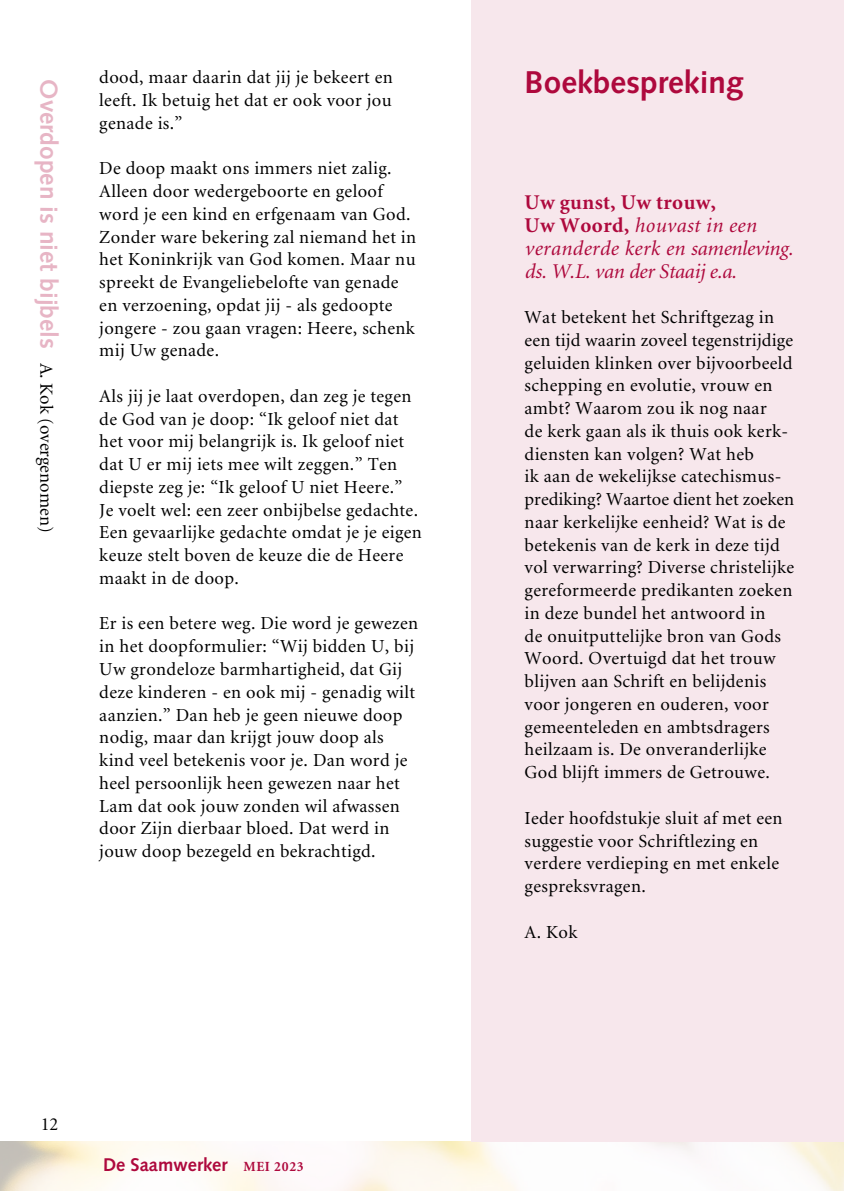
<style>
.page{position:relative;width:844px;height:1191px;background:#fff}
.page>*{position:absolute;margin:0;border:0;box-sizing:border-box;transform-origin:0 0}
.Title_TOC{font:700 31.5px "Syntax";color:#ae093d}
.Title_Side{font:700 24.5px "Syntax";color:#e7b5c5}
.Paragraph_Title{font:italic 21px/22.8px "Minion";letter-spacing:.02em;color:#ae093d}
.Body_Text{font:18.38px/22.8px "Minion";letter-spacing:.02em;color:#000}
.t1{font:700 18.38px "Syntax";color:#ae093d}
.s1{font-family:"Minion";font-weight:400;font-size:18.38px;color:#000}
.s2{font-weight:700;font-style:normal}
.s3{font-family:"Minion";font-size:14px}
</style>
<div class="page">
<div style="left:99px;top:1153px;width:323px;height:25px;background:#fefaf6"></div>
<div style="left:471px;top:0;width:372px;height:1141px;background:#f7e7ec"></div>
<p class="Title_Side" style="left:63px;top:79px;width:454px;rotate:90deg">Overdopen is niet bijbels <span class="s1">A. Kok (overgenomen)</span></p>
<p class="Title_TOC" style="left:524px;top:64px;width:220px">Boekbespreking</p>
<p class="Body_Text" style="left:99px;top:67px;width:295px;text-align:justify">dood, maar daarin dat jij je bekeert en leeft. Ik betuig het dat er ook voor jou genade is.”</p>
<p class="Body_Text" style="left:99px;top:158px;width:318px">De doop maakt ons immers niet zalig.<br>Alleen door wedergeboorte en geloof word je een kind en erfgenaam van God.<br>Zonder ware bekering zal niemand het in het Koninkrijk van God komen. Maar nu spreekt de Evangeliebelofte van genade en verzoening, opdat jij - als gedoopte jongere - zou gaan vragen: Heere, schenk mij Uw genade.</p>
<p class="Body_Text" style="left:99px;top:385px;width:324px">Als jij je laat overdopen, dan zeg je tegen de God van je doop: “Ik geloof niet dat het voor mij belangrijk is. Ik geloof niet dat U er mij iets mee wilt zeggen.” Ten diepste zeg je: “Ik geloof U niet Heere.”<br>Je voelt wel: een zeer onbijbelse gedachte.<br>Een gevaarlijke gedachte omdat je je eigen keuze stelt boven de keuze die de Heere maakt in de doop.</p>
<p class="Body_Text" style="left:99px;top:613px;width:320px">Er is een betere weg. Die word je gewezen in het doopformulier: “Wij bidden U, bij Uw grondeloze barmhartigheid, dat Gij deze kinderen - en ook mij - genadig wilt aanzien.” Dan heb je geen nieuwe doop nodig, maar dan krijgt jouw doop als kind veel betekenis voor je. Dan word je heel persoonlijk heen gewezen naar het Lam dat ook jouw zonden wil afwassen door Zijn dierbaar bloed. Dat werd in jouw doop bezegeld en bekrachtigd.</p>
<p class="Paragraph_Title" style="left:524px;top:192px;width:270px"><span class="s2">Uw gunst, Uw trouw,<br>Uw Woord,</span> houvast in een veranderde kerk en samenleving. ds. W.L. van der Staaij e.a.</p>
<p class="Body_Text" style="left:524px;top:306px;width:271px">Wat betekent het Schriftgezag in een tijd waarin zoveel tegenstrijdige geluiden klinken over bijvoorbeeld schepping en evolutie, vrouw en ambt? Waarom zou ik nog naar<br>de kerk gaan als ik thuis ook kerk&shy;diensten kan volgen? Wat heb<br>ik aan de wekelijkse catechismus&shy;prediking? Waartoe dient het zoeken naar kerkelijke eenheid? Wat is de betekenis van de kerk in deze tijd vol verwarring? Diverse christelijke gereformeerde predikanten zoeken in deze bundel het antwoord in<br>de onuitputtelijke bron van Gods Woord. Overtuigd dat het trouw blijven aan Schrift en belijdenis voor jongeren en ouderen, voor gemeenteleden en ambtsdragers heilzaam is. De onveranderlijke God blijft immers de Getrouwe.</p>
<p class="Body_Text" style="left:524px;top:807px;width:259px">Ieder hoofdstukje sluit af met een suggestie voor Schriftlezing en verdere verdieping en met enkele gespreksvragen.</p>
<p class="Body_Text" style="left:524px;top:921px;width:54px">A. Kok</p>
<p class="Body_Text" style="left:41px;top:1113px;width:19px">12</p>
<p class="t1" style="left:103px;top:1154px;width:202px">De Saamwerker <span class="s3">MEI 2023</span></p>
</div>
